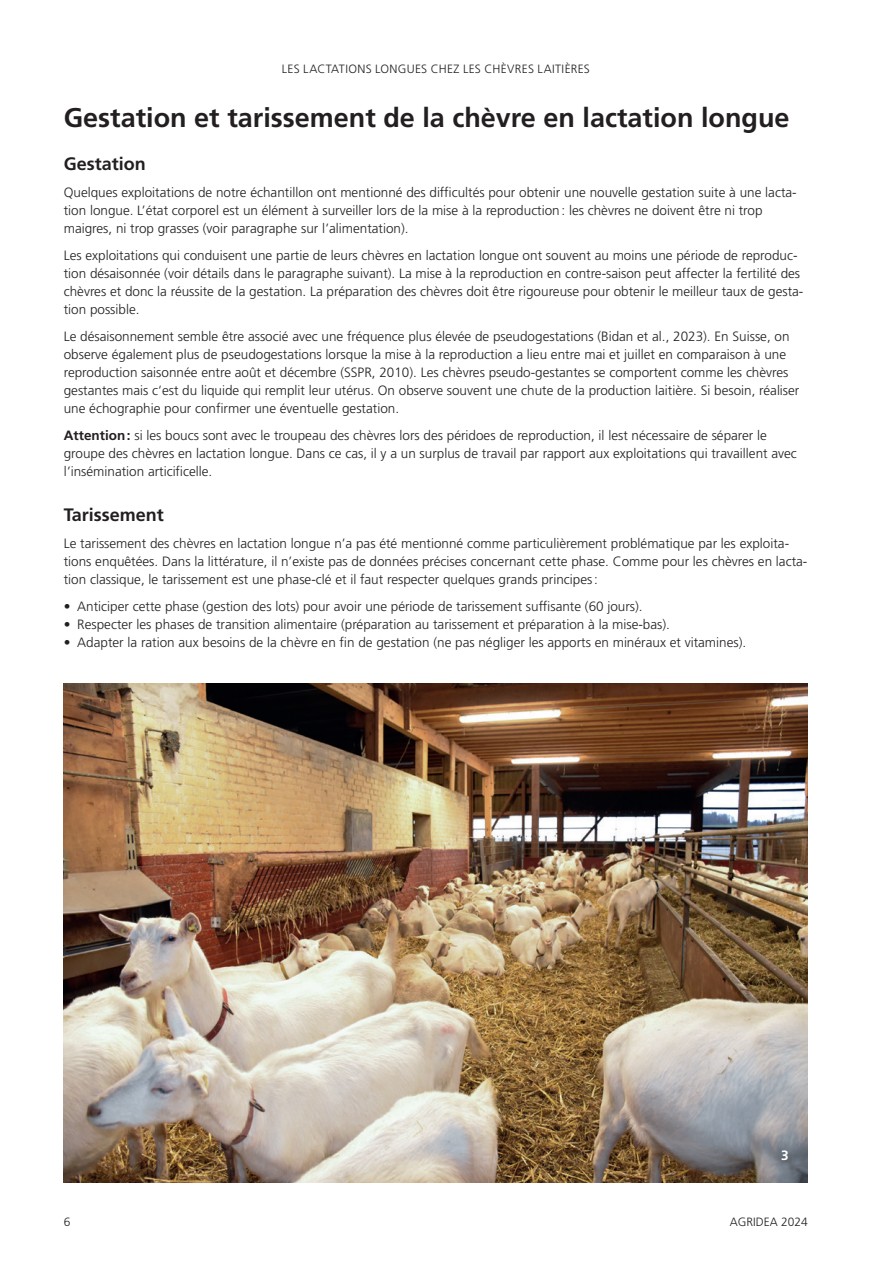
<style>
.page{position:relative;width:893px;height:1263px;background:#fff}
.page>*{position:absolute;margin:0;border:0;box-sizing:border-box;transform-origin:0 0}
.t1{font:700 27px "Frutiger LT Pro";color:#231f20}
.h3_nicht_fürs_Inhaltsverzeichnis{font:700 18px "Frutiger LT Pro";color:#231f20}
.post{font:300 13.5px/18px "Frutiger LT Pro";color:#231f20}
.Standard_DE{font:700 13.5px "Frutiger LT Pro";color:#fff}
.t2{font:300 12px "Frutiger LT Pro";letter-spacing:.025em;color:#231f20}
.t3{font:300 12px "Frutiger LT Pro";color:#231f20}
.s1{font-weight:700}
</style>
<div class="page">
<img style="left:64px;top:683px;width:744px;height:499px">
<p class="t2" style="left:282px;top:62px;width:102px">Les lactation s lon</p>
<p class="t2" style="left:398px;top:62px;width:194px">gues chez les chèvres laitières</p>
<p class="t1" style="left:64px;top:101px;width:727px">Gestation et tarissement de la chèvre en lactation longue</p>
<p class="h3_nicht_fürs_Inhaltsverzeichnis" style="left:64px;top:153px;width:84px">Gestation</p>
<p class="post" style="left:64px;top:183px;width:734px">Quelques exploitations de notre échantillon ont mentionné des difficultés pour obtenir une nouvelle gestation suite à une lacta&shy;tion longue. L’état corporel est un élément à surveiller lors de la mise à la reproduction: les chèvres ne doivent être ni trop maigres, ni trop grasses (voir paragraphe sur l’alimentation).</p>
<p class="post" style="left:64px;top:246px;width:741px">Les exploitations qui conduisent une partie de leurs chèvres en lactation longue ont souvent au moins une période de reproduc&shy;tion désaisonnée (voir détails dans le paragraphe suivant). La mise à la reproduction en contre-saison peut affecter la fertilité des chèvres et donc la réussite de la gestation. La préparation des chèvres doit être rigoureuse pour obtenir le meilleur taux de gesta&shy;tion possible.</p>
<p class="post" style="left:64px;top:327px;width:737px">Le désaisonnement semble être associé avec une fréquence plus élevée de pseudogestations (Bidan et al., 2023). En Suisse, on observe également plus de pseudogestations lorsque la mise à la reproduction a lieu entre mai et juillet en comparaison à une reproduction saisonnée entre août et décembre (SS PR, 2010). Les chèvres pseudo-gestantes se comportent comme les chèvres gestantes mais c‘est du liquide qui remplit leur utérus. On observe souvent une chute de la production laitière. Si besoin, réaliser une échographie pour confirmer une éventuelle gestation.</p>
<p class="post" style="left:64px;top:426px;width:735px"><span class="s1">Attention:</span> si les boucs sont avec le troupeau des chèvres lors des péridoes de reproduction, il lest nécessaire de séparer le groupe des chèvres en lactation longue. Dans ce cas, il y a un surplus de travail par rapport aux exploitations qui travaillent avec l’insémination articificelle.</p>
<p class="h3_nicht_fürs_Inhaltsverzeichnis" style="left:64px;top:504px;width:102px">Tarissement</p>
<p class="post" style="left:64px;top:534px;width:745px">Le tarissement des chèvres en lactation longue n’a pas été mentionné comme particulièrement problématique par les exploita&shy;tions enquêtées. Dans la littérature, il n’existe pas de données précises concernant cette phase. Comme pour les chèvres en lacta&shy;tion classique, le tarissement est une phase-clé et il faut respecter quelques grands principes:</p>
<p class="post" style="left:64px;top:597px;width:580px">• Anticiper cette phase (gestion des lots) pour avoir une période de tarissement suffisante (60 jours).</p>
<p class="post" style="left:64px;top:615px;width:608px">• Respecter les phases de transition alimentaire (préparation au tarissement et préparation à la mise-bas).</p>
<p class="post" style="left:64px;top:633px;width:684px">• Adapter la ration aux besoins de la chèvre en fin de gestation (ne pas négliger les apports en minéraux et vitamines).</p>
<p class="Standard_DE" style="left:781px;top:1147px;width:9px">3</p>
<p class="t2" style="left:64px;top:1215px;width:8px">6</p>
<p class="t2" style="left:730px;top:1215px;width:7px">AGR</p>
<p class="t3" style="left:753px;top:1215px;width:56px">IDEA 2024</p>
</div>
